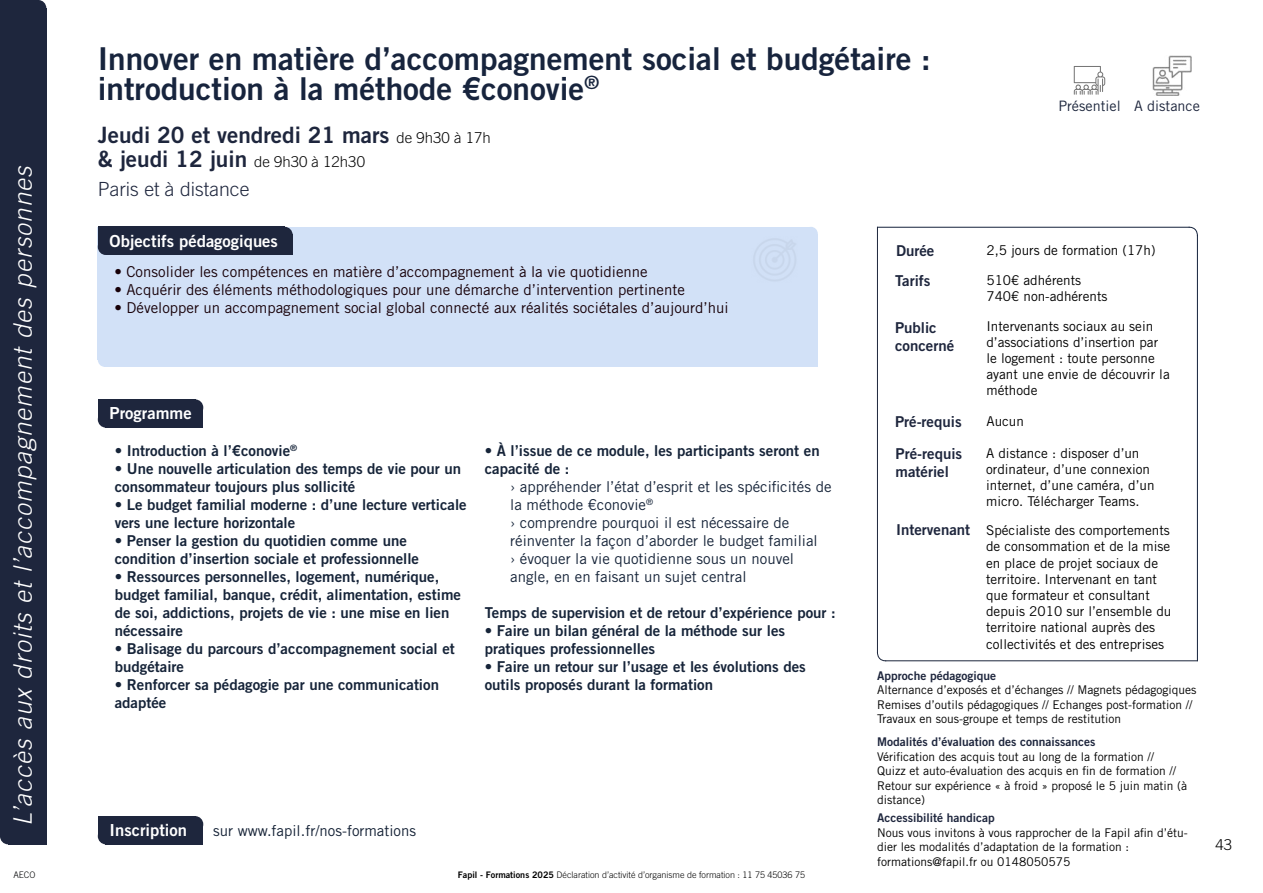
<style>
.page{position:relative;width:1263px;height:893px;background:#fff}
.page>*{position:absolute;margin:0;border:0;box-sizing:border-box;transform-origin:0 0}
.t1{font:31.5px/30px "Trade Gothic LT Std Bd 2";color:#17243d}
.t2{font:italic 300 25.5px "Trade Gothic LT Std";color:#fff}
.t3{font:22.5px/24px "Trade Gothic LT Std Bd 2";color:#1e263d}
.t4{font:300 19.5px "Trade Gothic LT Std";color:#1e263d}
.t5{font:16.65px "Trade Gothic LT Std Bd 2";color:#fff}
.t6{font:15px/18px "Trade Gothic LT Std Bd 2";color:#162439}
.t7{font:15px "Trade Gothic LT Std";color:#170008}
.t8{font:15px/18px "Trade Gothic LT Std";color:#162439}
.t9{font:15px/18px "Trade Gothic LT Std Bd 2";color:#1e263d}
.t10{font:15px "Trade Gothic LT Std";color:#152236}
.t11{font:300 15px "Trade Gothic LT Std";color:#000}
.t12{font:14.4px "Trade Gothic LT Std";color:#1c263c}
.t13{font:13.5px/16.2px "Trade Gothic LT Std";color:#000}
.t14{font:12px/14.4px "Trade Gothic LT Std";color:#000}
.t15{font:12px "Trade Gothic LT Std Bd 2";color:#1e263d}
.t16{font:300 9px "Trade Gothic LT Std";color:#000}
.t17{font:300 9px "Trade Gothic LT Std";color:#020304}
.s1{font-family:"Trade Gothic LT Std";font-weight:300;font-size:15px;color:#050505}
.s2{color:#1e263d}
.s3{font-family:"Trade Gothic LT Std Bd 2";font-weight:400}
.s4{font-family:"Trade Gothic LT Std Bd 2";font-size:15px;color:#1e263d}
</style>
<div class="page">
<div style="left:8px;top:8px;width:38px;height:836px;background:#1e263d"></div>
<div style="left:0;top:0;width:39px;height:836px;background:#1e263d"></div>
<div style="left:0;top:828px;width:16px;height:16px;background:#1e263d;border-radius:50%"></div>
<div style="left:31px;top:0;width:15px;height:16px;background:#1e263d;border-radius:50%"></div>
<div style="left:98px;top:353px;width:13px;height:14px;background:#d2e1f7;border-radius:50%"></div>
<div style="left:804px;top:227px;width:14px;height:14px;background:#d2e1f7;border-radius:50%"></div>
<div style="left:98px;top:227px;width:713px;height:133px;background:#d2e1f7"></div>
<div style="left:105px;top:234px;width:713px;height:133px;background:#d2e1f7"></div>
<div style="left:277px;top:227px;width:16px;height:16px;background:#1e263d;border-radius:50%"></div>
<div style="left:106px;top:235px;width:187px;height:20px;background:#1e263d"></div>
<div style="left:98px;top:239px;width:16px;height:16px;background:#1e263d;border-radius:50%"></div>
<div style="left:98px;top:227px;width:187px;height:20px;background:#1e263d"></div>
<div style="left:106px;top:407px;width:97px;height:21px;background:#1e263d"></div>
<div style="left:188px;top:399px;width:15px;height:17px;background:#1e263d;border-radius:50%"></div>
<div style="left:98px;top:411px;width:16px;height:17px;background:#1e263d;border-radius:50%"></div>
<div style="left:98px;top:399px;width:97px;height:21px;background:#1e263d"></div>
<div style="left:106px;top:824px;width:97px;height:20px;background:#1e263d"></div>
<div style="left:188px;top:816px;width:15px;height:16px;background:#1e263d;border-radius:50%"></div>
<div style="left:98px;top:828px;width:16px;height:16px;background:#1e263d;border-radius:50%"></div>
<div style="left:98px;top:816px;width:97px;height:20px;background:#1e263d"></div>
<hr style="left:877px;top:227px;width:312px;height:1px;background:#13213b">
<hr style="left:1197px;top:235px;width:1px;height:426px;background:#13213b">
<svg style="left:1188px;top:226px;width:10px;height:11px"></svg>
<hr style="left:885px;top:660px;width:313px;height:1px;background:#1c263c">
<hr style="left:877px;top:227px;width:1px;height:426px;background:#1c263c">
<svg style="left:877px;top:653px;width:10px;height:9px"></svg>
<img style="left:1152px;top:56px;width:39px;height:39px">
<svg style="left:1074px;top:66px;width:31px;height:29px"></svg>
<h2 class="t2" style="left:8px;top:826px;width:662px;rotate:-90deg">L’accès aux droits et l’accompagnement des personnes</h2>
<p class="t17" style="left:13px;top:869px;width:24px">AECO</p>
<h1 class="t1" style="left:98px;top:43px;width:834px">Innover en matière d’accompagnement social et budgétaire : introduction à la méthode €conovie<sup>®</sup></h1>
<h3 class="t3" style="left:98px;top:123px;width:394px">Jeudi 20 et vendredi 21 mars <span class="s1">de 9h30 à 17h </span>&amp; jeudi 12 juin <span class="s1">de 9h30 à 12h30</span></h3>
<h3 class="t4" style="left:98px;top:178px;width:153px">Paris et à distance</h3>
<p class="t5" style="left:110px;top:230px;width:170px">Objectifs pédagogiques</p>
<p class="t7" style="left:114px;top:262px;width:535px">• Consolider les compétences en matière d’accompagnement à la vie quotidienne</p>
<p class="t7" style="left:114px;top:280px;width:572px">• Acquérir des éléments méthodologiques pour une démarche d’intervention pertinente</p>
<p class="t7" style="left:114px;top:298px;width:616px">• Développer un accompagnement social global connecté aux réalités sociétales d’aujourd’hui</p>
<p class="t9" style="left:896px;top:242px;width:40px">Durée</p>
<p class="t9" style="left:895px;top:272px;width:37px">Tarifs</p>
<p class="t9" style="left:895px;top:318px;width:61px">Public concerné</p>
<p class="t12" style="left:1058px;top:98px;width:143px">Présentiel <span class="s2">A distance</span></p>
<p class="t13" style="left:986px;top:242px;width:171px">2,5 jours de formation (17h)</p>
<p class="t13" style="left:986px;top:272px;width:123px">510€ adhérents<br>740€ non-adhérents</p>
<p class="t13" style="left:986px;top:317px;width:185px">Intervenants sociaux au sein d’associations d’insertion par le logement : toute personne ayant une envie de découvrir la méthode</p>
<p class="t5" style="left:110px;top:403px;width:84px">Programme</p>
<p class="t6" style="left:115px;top:441px;width:184px">• Introduction à l’€conovie<sup>®</sup></p>
<p class="t6" style="left:115px;top:459px;width:348px">• Une nouvelle articulation des temps de vie pour un consommateur toujours plus sollicité</p>
<p class="t6" style="left:115px;top:495px;width:353px">• Le budget familial moderne : d’une lecture verticale vers une lecture horizontale</p>
<p class="t6" style="left:115px;top:531px;width:306px">• Penser la gestion du quotidien comme une condition d’insertion sociale et professionnelle</p>
<p class="t6" style="left:115px;top:567px;width:348px">• Ressources personnelles, logement, numérique, budget familial, banque, crédit, alimentation, estime de soi, addictions, projets de vie : une mise en lien nécessaire</p>
<p class="t6" style="left:115px;top:639px;width:341px">• Balisage du parcours d’accompagnement social et budgétaire</p>
<p class="t6" style="left:115px;top:675px;width:326px">• Renforcer sa pédagogie par une communication adaptée</p>
<p class="t6" style="left:485px;top:441px;width:336px">• À l’issue de ce module, les participants seront en capacité de :</p>
<p class="t8" style="left:510px;top:477px;width:323px">› appréhender l’état d’esprit et les spécificités de la méthode €conovie<sup>®<br></sup>› comprendre pourquoi il est nécessaire de réinventer la façon d’aborder le budget familial<br>› évoquer la vie quotidienne sous un nouvel angle, en en faisant un sujet central</p>
<p class="t6" style="left:485px;top:603px;width:352px">Temps de supervision et de retour d’expérience pour :</p>
<p class="t6" style="left:485px;top:621px;width:302px">• Faire un bilan général de la méthode sur les pratiques professionnelles</p>
<p class="t6" style="left:485px;top:657px;width:323px">• Faire un retour sur l’usage et les évolutions des outils proposés durant la formation</p>
<p class="t5" style="left:110px;top:820px;width:79px">Inscription</p>
<p class="t10" style="left:213px;top:821px;width:204px">sur www.fapil.fr/nos-formations</p>
<p class="t16" style="left:458px;top:869px;width:349px"><span class="s3">Fapil - Formations 2025</span> Déclaration d’activité d’organisme de formation : 11 75 45036 75</p>
<p class="t9" style="left:895px;top:413px;width:68px">Pré-requis</p>
<p class="t13" style="left:986px;top:413px;width:39px">Aucun</p>
<p class="t9" style="left:896px;top:444px;width:68px">Pré-requis matériel</p>
<p class="t13" style="left:986px;top:445px;width:170px">A distance : disposer d’un ordinateur, d’une connexion internet, d’une caméra, d’un micro. Télécharger Teams.</p>
<p class="t13" style="left:986px;top:522px;width:187px;text-indent:-90px"><span class="s4">Intervenant</span> Spécialiste des comportements de consommation et de la mise en place de projet sociaux de territoire. Intervenant en tant que formateur et consultant depuis 2010 sur l’ensemble du territoire national auprès des collectivités et des entreprises</p>
<p class="t15" style="left:877px;top:668px;width:121px">Approche pédagogique</p>
<p class="t14" style="left:877px;top:683px;width:321px">Alternance d’exposés et d’échanges // Magnets pédagogiques<br>Remises d’outils pédagogiques // Echanges post-formation //<br>Travaux en sous-groupe et temps de restitution</p>
<p class="t15" style="left:877px;top:735px;width:220px">Modalités d’évaluation des connaissances</p>
<p class="t14" style="left:877px;top:749px;width:311px">Vérification des acquis tout au long de la formation //<br>Quizz et auto-évaluation des acquis en fin de formation // Retour sur expérience « à froid » proposé le 5 juin matin (à distance)</p>
<p class="t15" style="left:877px;top:811px;width:119px">Accessibilité handicap</p>
<p class="t14" style="left:877px;top:825px;width:312px">Nous vous invitons à vous rapprocher de la Fapil afin d’étu&shy;dier les modalités d’adaptation de la formation : formations@fapil.fr ou 0148050575</p>
<p class="t11" style="left:1215px;top:836px;width:18px">43</p>
</div>
